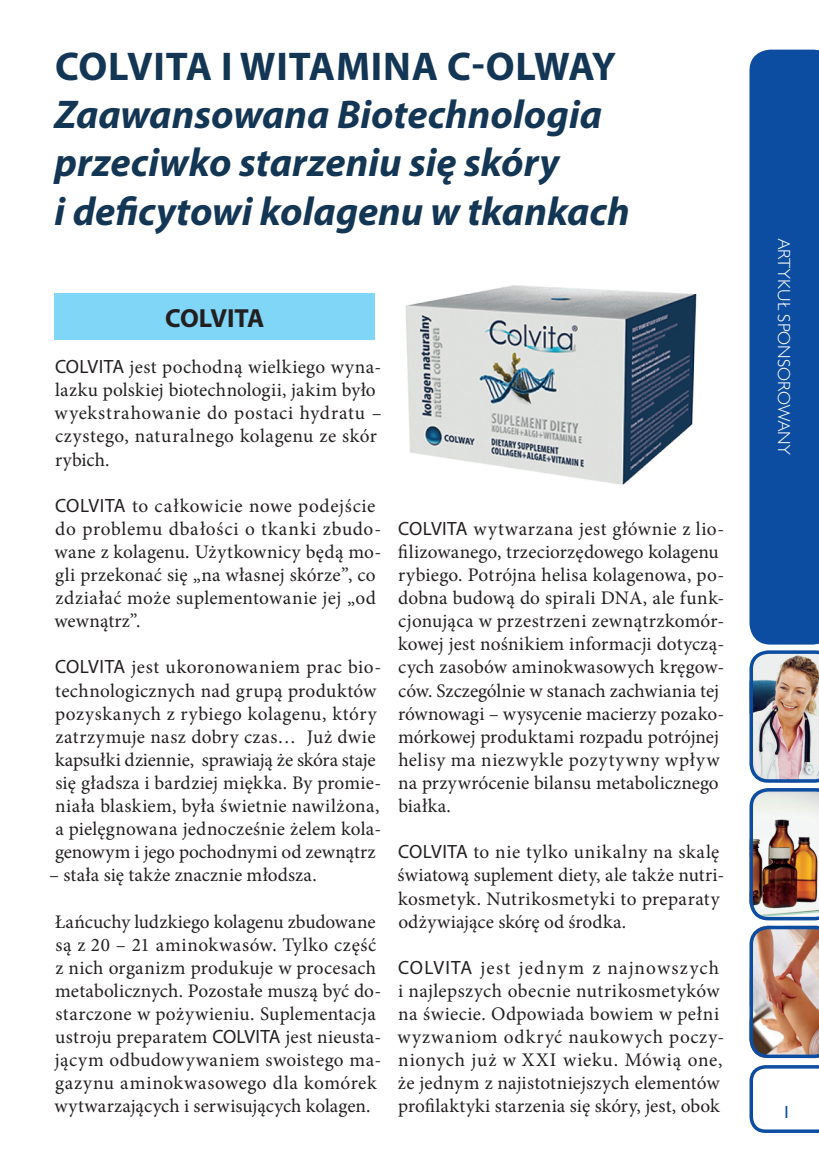
<style>
.page{position:relative;width:819px;height:1166px;background:#fff}
.page>*{position:absolute;margin:0;border:0;box-sizing:border-box;transform-origin:0 0}
.t1{font:italic 700 40.25px/48.3px "Myriad Pro";color:#133654}
.t2{font:700 40.25px "Myriad Pro";letter-spacing:.02em;color:#133654}
.t3{font:700 26.25px "Myriad Pro";color:#231f20}
.t4{font:19.25px/23.1px "Minion Pro";letter-spacing:.015em;color:#231f20}
.t5{font:17.5px "Humanst 521 Lt EU";letter-spacing:.01em;color:#fff}
.t6{font:17.5px "Humanst 521 EU";color:#0d4da1}
.s1{font-family:"Myriad Pro"}
</style>
<div class="page">
<img style="left:749px;top:650px;width:70px;height:270px">
<img style="left:749px;top:926px;width:70px;height:132px">
<svg style="left:749px;top:1065px;width:70px;height:68px"></svg>
<svg style="left:749px;top:50px;width:70px;height:594px;background:#1f5aa8"></svg>
<div style="left:55px;top:293px;width:320px;height:46px;background:#80d6f7"></div>
<img style="left:405px;top:285px;width:292px;height:200px">
<h1 class="t2" style="left:55px;top:40px;width:562px">COLVITA I WITAMINA C-OLWAY</h1>
<h1 class="t1" style="left:55px;top:89px;width:576px">Zaawansowana Biotechnologia przeciwko starzeniu się skóry<br>i deficytowi kolagenu w tkankach</h1>
<h2 class="t3" style="left:165px;top:301px;width:30px">COLVITA</h2>
<p class="t4" style="left:55px;top:355px;width:328px"><span class="s1">COLVITA</span> jest pochodną wielkiego wyna&shy;lazku polskiej biotechnologii, jakim było wyekstrahowanie do postaci hydratu – czystego, naturalnego kolagenu ze skór rybich.</p>
<p class="t4" style="left:55px;top:494px;width:328px"><span class="s1">COLVITA</span> to całkowicie nowe podejście do problemu dbałości o tkanki zbudo&shy;wane z kolagenu. Użytkownicy będą mo&shy;gli przekonać się „na własnej skórze”, co zdziałać może suplementowanie jej „od wewnątrz”.</p>
<p class="t4" style="left:55px;top:656px;width:327px"><span class="s1">COLVITA</span> jest ukoronowaniem prac bio&shy;technologicznych nad grupą produktów pozyskanych z rybiego kolagenu, który zatrzymuje nasz dobry czas… Już dwie kapsułki dziennie, sprawiają że skóra staje się gładsza i bardziej miękka. By promie&shy;niała blaskiem, była świetnie nawilżona, a pielęgnowana jednocześnie żelem kola&shy;genowym i jego pochodnymi od zewnątrz</p>
<p class="t4" style="left:49px;top:864px;width:269px">– stała się także znacznie młodsza.</p>
<p class="t4" style="left:55px;top:910px;width:328px">Łańcuchy ludzkiego kolagenu zbudowane są z 20 – 21 aminokwasów. Tylko część z nich organizm produkuje w procesach metabolicznych. Pozostałe muszą być do&shy;starczone w pożywieniu. Suplementacja ustroju preparatem <span class="s1">COLVITA</span> jest nieusta&shy;jącym odbudowywaniem swoistego ma&shy;gazynu aminokwasowego dla komórek wytwarzających i serwisujących kolagen.</p>
<p class="t4" style="left:398px;top:517px;width:328px"><span class="s1">COLVITA</span> wytwarzana jest głównie z lio&shy;filizowanego, trzeciorzędowego kolagenu rybiego. Potrójna helisa kolagenowa, po&shy;dobna budową do spirali DNA, ale funk&shy;cjonująca w przestrzeni zewnątrzkomór&shy;kowej jest nośnikiem informacji dotyczą&shy;cych zasobów aminokwasowych kręgow&shy;ców. Szczególnie w stanach zachwiania tej równowagi – wysycenie macierzy pozako&shy;mórkowej produktami rozpadu potrójnej helisy ma niezwykle pozytywny wpływ na przywrócenie bilansu metabolicznego białka.</p>
<p class="t4" style="left:397px;top:841px;width:328px"><span class="s1">COLVITA</span> to nie tylko unikalny na skalę światową suplement diety, ale także nutri&shy;kosmetyk. Nutrikosmetyki to preparaty odżywiające skórę od środka.</p>
<p class="t4" style="left:397px;top:956px;width:328px"><span class="s1">COLVITA</span> jest jednym z najnowszych i najlepszych obecnie nutrikosmetyków na świecie. Odpowiada bowiem w pełni wyzwaniom odkryć naukowych poczy&shy;nionych już w XXI wieku. Mówią one, że jednym z najistotniejszych elementów profilaktyki starzenia się skóry, jest, obok</p>
<p class="t5" style="left:795px;top:239px;width:218px;rotate:90deg">artykuł sponsorowany</p>
<p class="t6" style="left:782px;top:1101px;width:10px">1</p>
</div>
